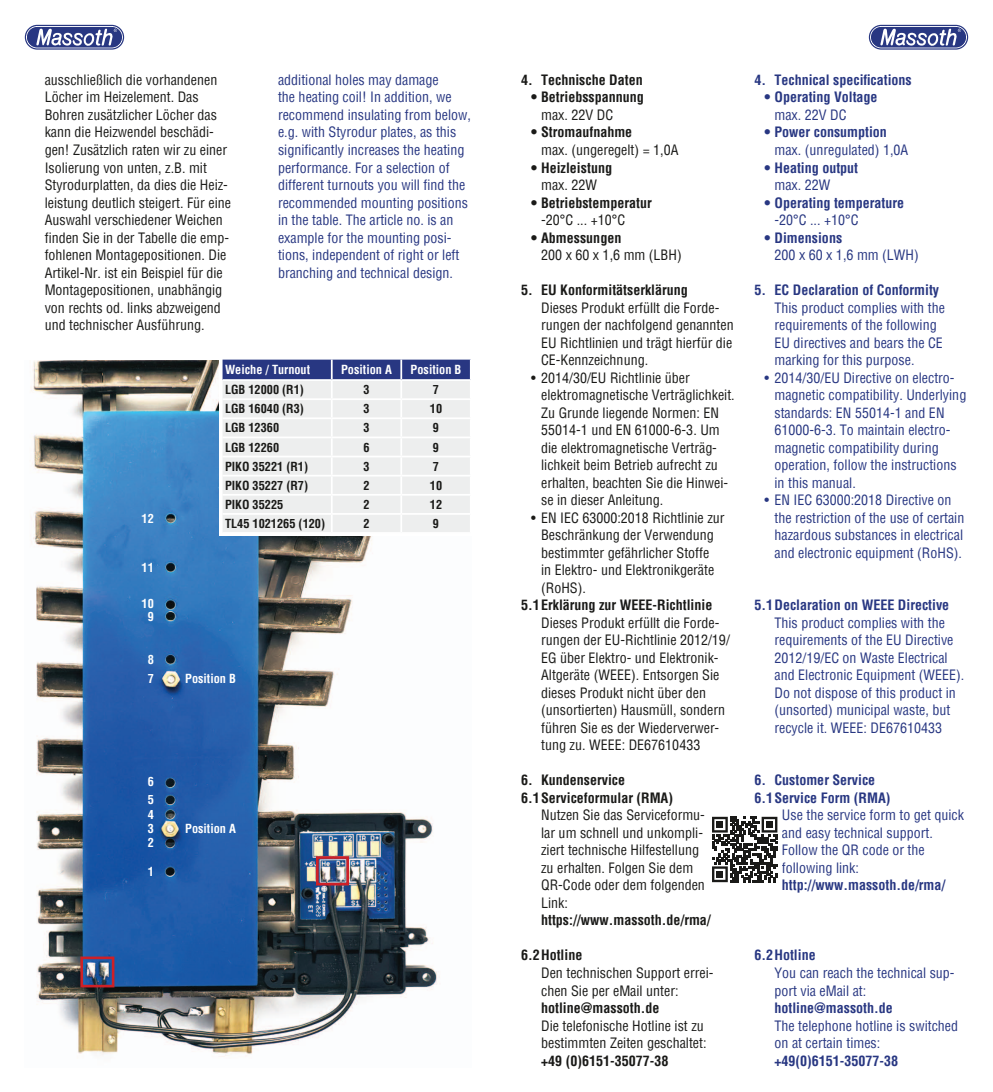
<style>
.page{position:relative;width:993px;height:1092px;background:#fff}
.page>*{position:absolute;margin:0;border:0;box-sizing:border-box;transform-origin:0 0}
.t1{font:condensed 14px/17.5px "Helvetica";color:#1a1a18}
.t2{font:condensed 14px/17.5px "Helvetica";color:#283782}
.t3{font:700 condensed 14px/17.5px "Helvetica";color:#283782}
.t4{font:700 condensed 14px/17.5px "Helvetica";color:#1a1a18}
.t5{font:700 condensed 12.25px "Helvetica";color:#1a1a18}
.t6{font:700 condensed 12.25px "Helvetica";color:#fff}
</style>
<div class="page">
<svg style="left:25px;top:25px;width:99px;height:25px"></svg>
<svg style="left:868px;top:25px;width:99px;height:25px"></svg>
<img style="left:31px;top:361px;width:408px;height:696px">
<div style="left:316px;top:856px;width:33px;height:29px;border:3px solid #ce2027"></div>
<div style="left:80px;top:956px;width:34px;height:31px;border:3px solid #ce2027"></div>
<svg style="left:712px;top:816px;width:65px;height:66px"></svg>
<div style="left:716px;top:821px;width:7px;height:7px;background:#1a1a18"></div>
<div style="left:765px;top:821px;width:7px;height:7px;background:#1a1a18"></div>
<div style="left:716px;top:870px;width:7px;height:7px;background:#1a1a18"></div>
<div style="left:219px;top:359px;width:252px;height:177px;background:#fff"></div>
<svg style="left:222px;top:359px;width:249px;height:173px;background:#d8dbe3"></svg>
<p class="t1" style="left:45px;top:71px;width:188px">ausschließlich die vorhandenen<br>Löcher im Heizelement. Das<br>Bohren zusätzlicher Löcher das kann die Heizwendel beschädi&shy;gen! Zusätzlich raten wir zu einer<br>Isolierung von unten, z.B. mit<br>Styrodurplatten, da dies die Heiz&shy;leistung deutlich steigert. Für eine<br>Auswahl verschiedener Weichen finden Sie in der Tabelle die emp&shy;fohlenen Montagepositionen. Die<br>Artikel-Nr. ist ein Beispiel für die<br>Montagepositionen, unabhängig von rechts od. links abzweigend und technischer Ausführung.</p>
<p class="t2" style="left:278px;top:71px;width:194px">additional holes may damage<br>the heating coil! In addition, we recommend insulating from below, e.g. with Styrodur plates, as this significantly increases the heating performance. For a selection of different turnouts you will find the recommended mounting positions in the table. The article no. is an example for the mounting posi&shy;tions, independent of right or left branching and technical design.</p>
<p class="t4" style="left:521px;top:71px;width:123px">4. Technische Daten</p>
<p class="t4" style="left:531px;top:89px;width:114px">• Betriebsspannung</p>
<p class="t1" style="left:541px;top:106px;width:73px">max. 22V DC</p>
<p class="t4" style="left:531px;top:124px;width:102px">• Stromaufnahme</p>
<p class="t1" style="left:541px;top:141px;width:139px">max. (ungeregelt) = 1,0A</p>
<p class="t4" style="left:531px;top:159px;width:82px">• Heizleistung</p>
<p class="t1" style="left:541px;top:176px;width:57px">max. 22W</p>
<p class="t4" style="left:531px;top:194px;width:122px">• Betriebstemperatur</p>
<p class="t1" style="left:541px;top:211px;width:85px">-20°C ... +10°C</p>
<p class="t4" style="left:531px;top:229px;width:92px">• Abmessungen</p>
<p class="t1" style="left:541px;top:246px;width:142px">200 x 60 x 1,6 mm (LBH)</p>
<p class="t4" style="left:521px;top:281px;width:168px">5. EU Konformitätserklärung</p>
<p class="t1" style="left:541px;top:298px;width:194px">Dieses Produkt erfüllt die Forde&shy;rungen der nachfolgend genannten<br>EU Richtlinien und trägt hierfür die<br>CE-Kennzeichnung.</p>
<p class="t1" style="left:541px;top:368px;width:195px;text-indent:-10px">• 2014/30/EU Richtlinie über elektromagnetische Verträglichkeit.<br>Zu Grunde liegende Normen: EN<br>55014-1 und EN 61000-6-3. Um die elektromagnetische Verträg&shy;lichkeit beim Betrieb aufrecht zu erhalten, beachten Sie die Hinwei&shy;se in dieser Anleitung.</p>
<p class="t1" style="left:541px;top:508px;width:185px;text-indent:-10px">• EN IEC 63000:2018 Richtlinie zur<br>Beschränkung der Verwendung bestimmter gefährlicher Stoffe<br>in Elektro- und Elektronikgeräte (RoHS).</p>
<p class="t4" style="left:521px;top:596px;width:192px">5.1Erklärung zur WEEE-Richtlinie</p>
<p class="t1" style="left:541px;top:613px;width:190px">Dieses Produkt erfüllt die Forde&shy;rungen der EU-Richtlinie 2012/19/<br>EG über Elektro- und Elektronik-<br>Altgeräte (WEEE). Entsorgen Sie dieses Produkt nicht über den (unsortierten) Hausmüll, sondern führen Sie es der Wiederverwer&shy;tung zu. WEEE: DE67610433</p>
<p class="t4" style="left:521px;top:771px;width:153px">6. Kundenservice<br>6.1Serviceformular (RMA)</p>
<p class="t1" style="left:541px;top:806px;width:165px">Nutzen Sie das Serviceformu&shy;lar um schnell und unkompli&shy;ziert technische Hilfestellung zu erhalten. Folgen Sie dem<br>QR-Code oder dem folgenden<br>Link:</p>
<p class="t4" style="left:541px;top:911px;width:171px">https://www.massoth.de/rma/</p>
<p class="t4" style="left:521px;top:946px;width:63px">6.2Hotline</p>
<p class="t1" style="left:541px;top:963px;width:174px">Den technischen Support errei&shy;chen Sie per eMail unter:</p>
<p class="t4" style="left:541px;top:999px;width:120px">hotline@massoth.de</p>
<p class="t1" style="left:541px;top:1016px;width:167px">Die telefonische Hotline ist zu bestimmten Zeiten geschaltet:</p>
<p class="t4" style="left:541px;top:1051px;width:129px">+49 (0)6151-35077-38</p>
<p class="t6" style="left:225px;top:361px;width:87px">Weiche / Turnout</p>
<p class="t6" style="left:341px;top:361px;width:52px">Position A</p>
<p class="t6" style="left:410px;top:361px;width:52px">Position B</p>
<p class="t5" style="left:225px;top:381px;width:80px">LGB 12000 (R1)</p>
<p class="t5" style="left:363px;top:381px;width:8px">3</p>
<p class="t5" style="left:433px;top:381px;width:8px">7</p>
<p class="t5" style="left:225px;top:401px;width:80px">LGB 16040 (R3)</p>
<p class="t5" style="left:363px;top:401px;width:8px">3</p>
<p class="t5" style="left:430px;top:401px;width:14px">10</p>
<p class="t5" style="left:225px;top:420px;width:56px">LGB 12360</p>
<p class="t5" style="left:363px;top:420px;width:8px">3</p>
<p class="t5" style="left:433px;top:420px;width:8px">9</p>
<p class="t5" style="left:225px;top:439px;width:56px">LGB 12260</p>
<p class="t5" style="left:363px;top:439px;width:8px">6</p>
<p class="t5" style="left:433px;top:439px;width:8px">9</p>
<p class="t5" style="left:225px;top:458px;width:85px">PIKO 35221 (R1)</p>
<p class="t5" style="left:363px;top:458px;width:8px">3</p>
<p class="t5" style="left:433px;top:458px;width:8px">7</p>
<p class="t5" style="left:225px;top:477px;width:85px">PIKO 35227 (R7)</p>
<p class="t5" style="left:363px;top:477px;width:8px">2</p>
<p class="t5" style="left:430px;top:477px;width:14px">10</p>
<p class="t5" style="left:225px;top:496px;width:60px">PIKO 35225</p>
<p class="t5" style="left:363px;top:496px;width:8px">2</p>
<p class="t5" style="left:430px;top:496px;width:14px">12</p>
<p class="t5" style="left:225px;top:515px;width:102px">TL45 1021265 (120)</p>
<p class="t5" style="left:363px;top:515px;width:8px">2</p>
<p class="t5" style="left:433px;top:515px;width:8px">9</p>
<p class="t6" style="left:142px;top:510px;width:14px">12</p>
<p class="t6" style="left:142px;top:559px;width:14px">11</p>
<p class="t6" style="left:142px;top:595px;width:14px">10</p>
<p class="t6" style="left:148px;top:608px;width:8px">9</p>
<p class="t6" style="left:148px;top:651px;width:8px">8</p>
<p class="t6" style="left:185px;top:670px;width:52px">Position B</p>
<p class="t6" style="left:148px;top:670px;width:8px">7</p>
<p class="t6" style="left:148px;top:773px;width:8px">6</p>
<p class="t6" style="left:148px;top:791px;width:8px">5</p>
<p class="t6" style="left:148px;top:806px;width:8px">4</p>
<p class="t6" style="left:185px;top:820px;width:52px">Position A</p>
<p class="t6" style="left:148px;top:820px;width:8px">3</p>
<p class="t6" style="left:148px;top:834px;width:8px">2</p>
<p class="t6" style="left:148px;top:863px;width:8px">1</p>
<p class="t3" style="left:754px;top:71px;width:159px">4. Technical specifications</p>
<p class="t3" style="left:764px;top:89px;width:114px">• Operating Voltage</p>
<p class="t2" style="left:774px;top:106px;width:73px">max. 22V DC</p>
<p class="t3" style="left:764px;top:124px;width:124px">• Power consumption</p>
<p class="t2" style="left:774px;top:141px;width:135px">max. (unregulated) 1,0A</p>
<p class="t3" style="left:764px;top:159px;width:95px">• Heating output</p>
<p class="t2" style="left:774px;top:176px;width:57px">max. 22W</p>
<p class="t3" style="left:764px;top:194px;width:141px">• Operating temperature</p>
<p class="t2" style="left:774px;top:211px;width:85px">-20°C ... +10°C</p>
<p class="t3" style="left:764px;top:229px;width:79px">• Dimensions</p>
<p class="t2" style="left:774px;top:246px;width:146px">200 x 60 x 1,6 mm (LWH)</p>
<p class="t3" style="left:754px;top:281px;width:186px">5. EC Declaration of Conformity</p>
<p class="t2" style="left:774px;top:298px;width:172px">This product complies with the requirements of the following<br>EU directives and bears the CE marking for this purpose.</p>
<p class="t2" style="left:774px;top:368px;width:193px;text-indent:-10px">• 2014/30/EU Directive on electro&shy;magnetic compatibility. Underlying standards: EN 55014-1 and EN<br>61000-6-3. To maintain electro&shy;magnetic compatibility during operation, follow the instructions in this manual.</p>
<p class="t2" style="left:774px;top:491px;width:191px;text-indent:-10px">• EN IEC 63000:2018 Directive on the restriction of the use of certain hazardous substances in electrical and electronic equipment (RoHS).</p>
<p class="t3" style="left:754px;top:596px;width:196px">5.1Declaration on WEEE Directive</p>
<p class="t2" style="left:774px;top:613px;width:191px">This product complies with the requirements of the EU Directive<br>2012/19/EC on Waste Electrical and Electronic Equipment (WEEE).<br>Do not dispose of this product in (unsorted) municipal waste, but recycle it. WEEE: DE67610433</p>
<p class="t3" style="left:754px;top:771px;width:137px">6. Customer Service<br>6.1Service Form (RMA)</p>
<p class="t2" style="left:781px;top:806px;width:183px">Use the service form to get quick and easy technical support.<br>Follow the QR code or the following link:</p>
<p class="t3" style="left:781px;top:876px;width:165px">http://www.massoth.de/rma/</p>
<p class="t3" style="left:754px;top:946px;width:63px">6.2Hotline</p>
<p class="t2" style="left:774px;top:963px;width:181px">You can reach the technical sup&shy;port via eMail at:</p>
<p class="t3" style="left:774px;top:999px;width:120px">hotline@massoth.de</p>
<p class="t2" style="left:774px;top:1016px;width:185px">The telephone hotline is switched on at certain times:</p>
<p class="t3" style="left:774px;top:1051px;width:125px">+49(0)6151-35077-38</p>
</div>
